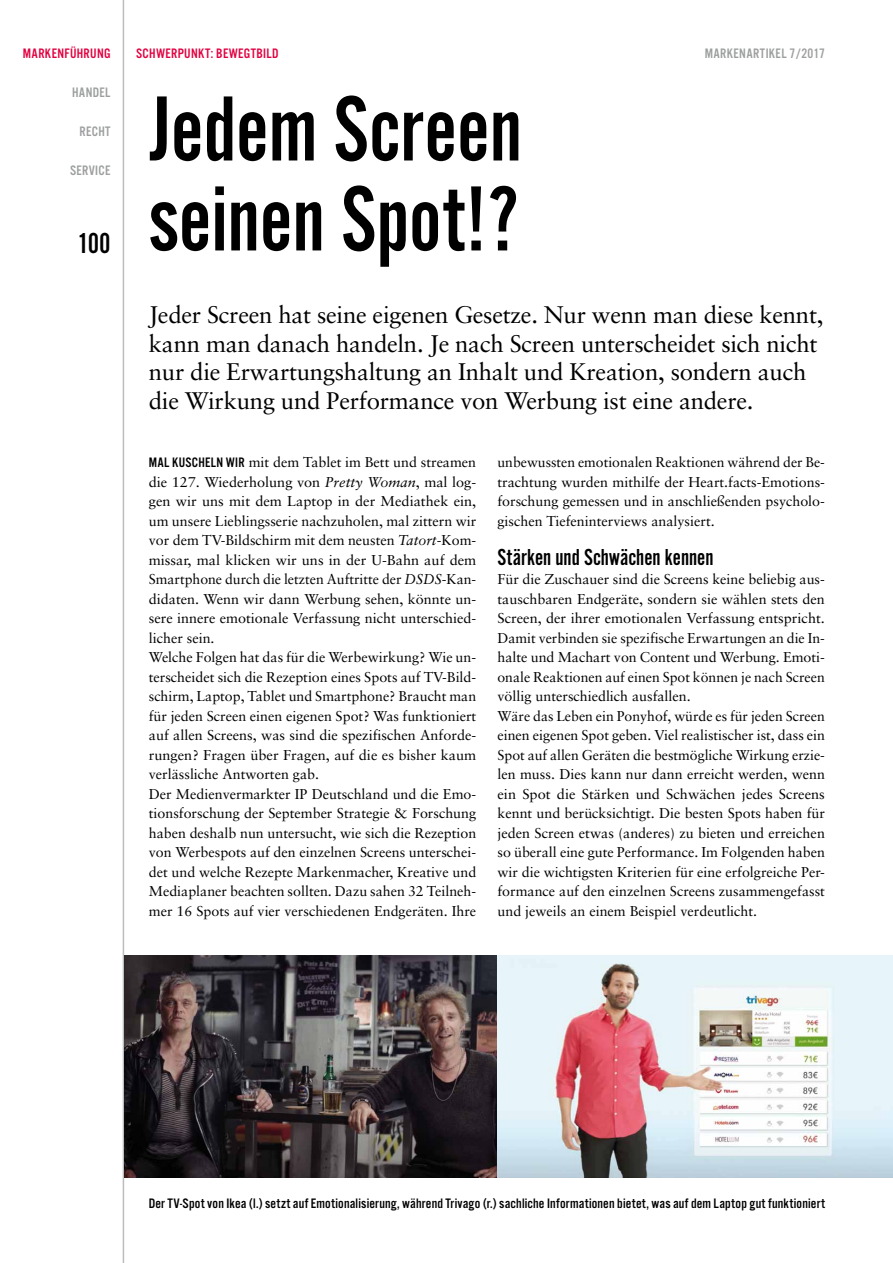
<style>
.page{position:relative;width:893px;height:1263px;background:#fff}
.page>*{position:absolute;margin:0;border:0;box-sizing:border-box;transform-origin:0 0}
.t1{font:96px/90px "Alternate Got No 2 D";color:#000}
.t2{font:30px "Alternate Got No 2 D";color:#000}
.t3{font:24px/28.5px "Sabon";letter-spacing:-.01em;color:#000}
.t4{font:24px "Alternate Got No 2 D";color:#000}
.t5{font:14.25px/19.5px "Sabon";color:#000}
.t6{font:14.25px "Alternate Got No 3 D";letter-spacing:.015em;color:#000}
.t7{font:14.25px "Alternate Got No 3 D";letter-spacing:.025em;color:#9c9e9f}
.t8{font:14.25px "Alternate Got No 3 D";letter-spacing:.025em;color:#e20040}
.s1{font-family:"Alternate Got No 3 D"}
.s2{font-style:italic}
</style>
<div class="page">
<hr style="left:123px;top:0;width:1px;height:1263px;background:#bbbdbe">
<img style="left:124px;top:955px;width:769px;height:223px">
<p class="t8" style="left:23px;top:46px;width:16px">MARKEN</p>
<p class="t8" style="left:64px;top:46px;width:20px">FÜHRUN</p>
<p class="t8" style="left:104px;top:46px;width:8px">G</p>
<p class="t7" style="left:72px;top:85px;width:34px">HANDEL</p>
<p class="t7" style="left:79px;top:124px;width:7px">RECH</p>
<p class="t7" style="left:105px;top:124px;width:7px">T</p>
<p class="t7" style="left:70px;top:163px;width:32px">SERVICE</p>
<h2 class="t2" style="left:78px;top:227px;width:34px">100</h2>
<p class="t8" style="left:136px;top:46px;width:143px">schwerpunkt: Bewegtbild</p>
<p class="t7" style="left:705px;top:46px;width:122px">Markenartikel 7/2017</p>
<h1 class="t1" style="left:149px;top:83px;width:375px">Jedem Screen seinen Spot!?</h1>
<p class="t3" style="left:149px;top:300px;width:676px">Jeder Screen hat seine eigenen Gesetze. Nur wenn man diese kennt, kann man danach handeln. Je nach Screen unterscheidet sich nicht nur die Erwartungshaltung an Inhalt und Kreation, sondern auch die Wirkung und Performance von Werbung ist eine andere.</p>
<p class="t5" style="left:149px;top:452px;width:329px"><span class="s1">Mal kuscheln wir</span> mit dem Tablet im Bett und streamen die 127. Wiederholung von <span class="s2">Pretty Woman</span>, mal log&shy;gen wir uns mit dem Laptop in der Mediathek ein, um unsere Lieblingsserie nachzuholen, mal zittern wir vor dem TV-Bildschirm mit dem neusten <span class="s2">Tatort</span>-Kom&shy;missar, mal klicken wir uns in der U-Bahn auf dem Smartphone durch die letzten Auftritte der <span class="s2">DSDS</span>-Kan&shy;didaten. Wenn wir dann Werbung sehen, könnte un&shy;sere innere emotionale Verfassung nicht unterschied&shy;licher sein.<br>Welche Folgen hat das für die Werbewirkung? Wie un&shy;terscheidet sich die Rezeption eines Spots auf TV-Bild&shy;schirm, Laptop, Tablet und Smartphone? Braucht man für jeden Screen einen eigenen Spot? Was funktioniert auf allen Screens, was sind die spezifischen Anforde&shy;rungen? Fragen über Fragen, auf die es bisher kaum verlässliche Antworten gab.<br>Der Medienvermarkter IP Deutschland und die Emo&shy;tionsforschung der September Strategie &amp; Forschung haben deshalb nun untersucht, wie sich die Rezeption von Werbespots auf den einzelnen Screens unterschei&shy;det und welche Rezepte Markenmacher, Kreative und Mediaplaner beachten sollten. Dazu sahen 32 Teilneh&shy;mer 16 Spots auf vier verschiedenen Endgeräten. Ihre</p>
<p class="t5" style="left:497px;top:452px;width:329px;text-align:justify">unbewussten emotionalen Reaktionen während der Be&shy;trachtung wurden mithilfe der Heart.facts-Emotions&shy;forschung gemessen und in anschließenden psycholo&shy;gischen Tiefeninterviews analysiert.</p>
<h3 class="t4" style="left:497px;top:544px;width:217px">Stärken und Schwächen kennen</h3>
<p class="t5" style="left:497px;top:569px;width:329px">Für die Zuschauer sind die Screens keine beliebig aus&shy;tauschbaren Endgeräte, sondern sie wählen stets den Screen, der ihrer emotionalen Verfassung entspricht.<br>Damit verbinden sie spezifische Erwartungen an die In&shy;halte und Machart von Content und Werbung. Emoti&shy;onale Reaktionen auf einen Spot können je nach Screen völlig unterschiedlich ausfallen.<br>Wäre das Leben ein Ponyhof, würde es für jeden Screen einen eigenen Spot geben. Viel realistischer ist, dass ein Spot auf allen Geräten die bestmögliche Wirkung erzie&shy;len muss. Dies kann nur dann erreicht werden, wenn ein Spot die Stärken und Schwächen jedes Screens kennt und berücksichtigt. Die besten Spots haben für jeden Screen etwas (anderes) zu bieten und erreichen so überall eine gute Performance. Im Folgenden haben wir die wichtigsten Kriterien für eine erfolgreiche Per&shy;formance auf den einzelnen Screens zusammengefasst und jeweils an einem Beispiel verdeutlicht.</p>
<p class="t6" style="left:149px;top:1196px;width:678px">Der TV-Spot von Ikea (l.) setzt auf Emotionalisierung, während Trivago (r.) sachliche Informationen bietet, was auf dem Laptop gut funktioniert</p>
</div>
